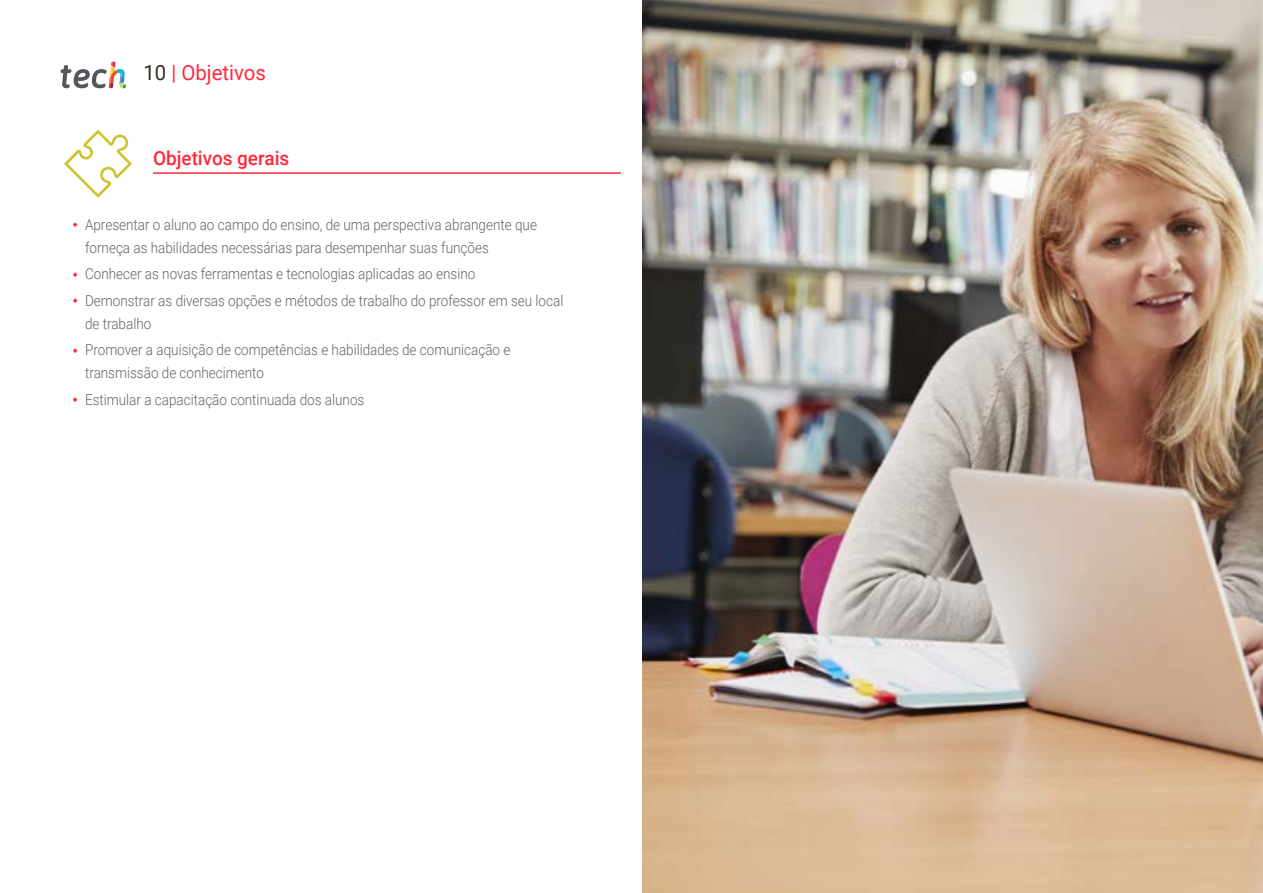
<style>
.page{position:relative;width:1263px;height:893px;background:#fff}
.page>*{position:absolute;margin:0;border:0;box-sizing:border-box;transform-origin:0 0}
.t1{font:21px "Roboto";color:#ff293a}
.t2{font:500 19.5px "Roboto";color:#ff293a}
.t3{font:300 15px/26.7px "Roboto";color:#61646a;scale:.9 1}
.s1{color:#312e20}
</style>
<div class="page">
<img style="left:642px;top:0;width:621px;height:893px">
<hr style="left:153px;top:173px;width:468px;height:1px;background:#ff293a">
<svg style="left:64px;top:130px;width:68px;height:68px"></svg>
<svg style="left:61px;top:62px;width:65px;height:27px"></svg>
<h1 class="t1" style="left:144px;top:57px;width:124px"><span class="s1">10</span> | Objetivos</h1>
<h2 class="t2" style="left:153px;top:144px;width:138px">Objetivos gerais</h2>
<p class="t3" style="left:85px;top:213px;width:504px;line-height:22.5px">Apresentar o aluno ao campo do ensino, de uma perspectiva abrangente que forneça as habilidades necessárias para desempenhar suas funções</p>
<p class="t3" style="left:85px;top:260px;width:533px">Conhecer as novas ferramentas e tecnologias aplicadas ao ensino<br>Demonstrar as diversas opções e métodos de trabalho do professor em seu local</p>
<p class="t3" style="left:85px;top:309px;width:474px">de trabalho<br>Promover a aquisição de competências e habilidades de comunicação e</p>
<p class="t3" style="left:85px;top:359px;width:312px">transmissão de conhecimento<br>Estimular a capacitação continuada dos alunos</p>
</div>
